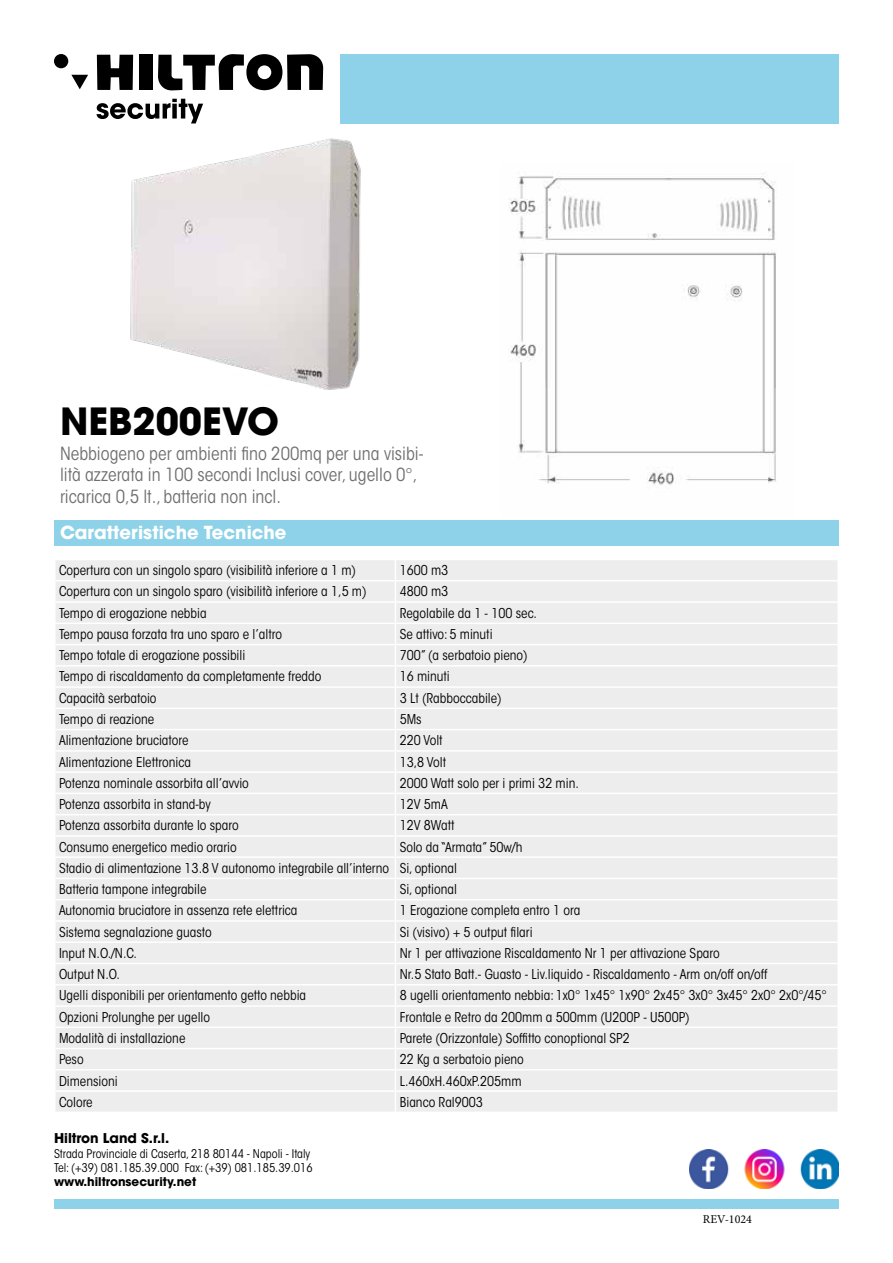
<style>
.page{position:relative;width:893px;height:1263px;background:#fff}
.page>*{position:absolute;margin:0;border:0;box-sizing:border-box;transform-origin:0 0}
.t1{font:700 37.5px "Avant Garde LT";color:#000}
.t2{font:condensed 18px/21.6px "ITC Avant Garde Std";color:#706f6f}
.t3{font:700 18px "Avant Garde LT";color:#fff}
.t4{font:condensed 13.5px/21.3px "ITC Avant Garde Std";color:#000}
.t5{font:700 13.5px "Avant Garde LT";color:#000}
.t6{font:condensed 12px/14.4px "ITC Avant Garde Std";color:#000}
.t7{font:700 12px "Avant Garde LT";color:#000}
.t8{font:12px "Minion Pro";color:#000}
</style>
<div class="page">
<svg style="left:97px;top:99px;width:106px;height:24px"></svg>
<svg style="left:71px;top:75px;width:17px;height:14px"></svg>
<div style="left:54px;top:54px;width:14px;height:14px;background:#000;border-radius:50%"></div>
<svg style="left:97px;top:55px;width:36px;height:35px"></svg>
<div style="left:139px;top:55px;width:14px;height:35px;background:#000"></div>
<svg style="left:158px;top:54px;width:165px;height:37px"></svg>
<div style="left:340px;top:54px;width:499px;height:69px;background:#8ed2e9"></div>
<div style="left:54px;top:1199px;width:785px;height:10px;background:#8ed2e9"></div>
<img style="left:130px;top:138px;width:231px;height:252px">
<div style="left:54px;top:520px;width:785px;height:25px;background:#8ed2e9"></div>
<svg style="left:56px;top:560px;width:781px;height:551px;background:#eee"></svg>
<img style="left:689px;top:1150px;width:150px;height:38px">
<img style="left:509px;top:172px;width:267px;height:313px">
<h1 class="t1" style="left:60px;top:396px;width:221px">NEB200EVO</h1>
<h2 class="t2" style="left:60px;top:443px;width:365px">Nebbiogeno per ambienti fino 200mq per una visibi&shy;lità azzerata in 100 secondi Inclusi cover, ugello 0°, ricarica 0,5 lt., batteria non incl.</h2>
<h2 class="t3" style="left:60px;top:521px;width:228px">Caratteristiche Tecniche</h2>
<p class="t4" style="left:59px;top:560px;width:299px">Copertura con un singolo sparo (visibilità inferiore a 1 m)</p>
<p class="t4" style="left:400px;top:560px;width:50px">1600 m3</p>
<p class="t4" style="left:59px;top:581px;width:309px">Copertura con un singolo sparo (visibilità inferiore a 1,5 m)</p>
<p class="t4" style="left:400px;top:581px;width:50px">4800 m3</p>
<p class="t4" style="left:59px;top:602px;width:149px">Tempo di erogazione nebbia</p>
<p class="t4" style="left:400px;top:602px;width:139px">Regolabile da 1 - 100 sec.</p>
<p class="t4" style="left:59px;top:623px;width:225px">Tempo pausa forzata tra uno sparo e l’altro</p>
<p class="t4" style="left:400px;top:623px;width:94px">Se attivo: 5 minuti</p>
<p class="t4" style="left:59px;top:645px;width:188px">Tempo totale di erogazione possibili</p>
<p class="t4" style="left:400px;top:645px;width:130px">700” (a serbatoio pieno)</p>
<p class="t4" style="left:59px;top:666px;width:264px">Tempo di riscaldamento da completamente freddo</p>
<p class="t4" style="left:400px;top:666px;width:52px">16 minuti</p>
<p class="t4" style="left:59px;top:687px;width:99px">Capacità serbatoio</p>
<p class="t4" style="left:400px;top:687px;width:104px">3 Lt (Rabboccabile)</p>
<p class="t4" style="left:59px;top:708px;width:97px">Tempo di reazione</p>
<p class="t4" style="left:400px;top:708px;width:24px">5Ms</p>
<p class="t4" style="left:59px;top:730px;width:131px">Alimentazione bruciatore</p>
<p class="t4" style="left:400px;top:730px;width:44px">220 Volt</p>
<p class="t4" style="left:59px;top:751px;width:133px">Alimentazione Elettronica</p>
<p class="t4" style="left:400px;top:751px;width:48px">13,8 Volt</p>
<p class="t4" style="left:59px;top:772px;width:191px">Potenza nominale assorbita all’avvio</p>
<p class="t4" style="left:400px;top:772px;width:181px">2000 Watt solo per i primi 32 min.</p>
<p class="t4" style="left:59px;top:793px;width:153px">Potenza assorbita in stand-by</p>
<p class="t4" style="left:400px;top:793px;width:50px">12V 5mA</p>
<p class="t4" style="left:59px;top:815px;width:181px">Potenza assorbita durante lo sparo</p>
<p class="t4" style="left:400px;top:815px;width:56px">12V 8Watt</p>
<p class="t4" style="left:59px;top:836px;width:179px">Consumo energetico medio orario</p>
<p class="t4" style="left:59px;top:836px;width:465px;text-indent:341px">Solo da “Armata” 50w/h<br>Stadio di alimentazione 13.8 V autonomo integrabile all’interno Si, optional<br>Batteria tampone integrabile</p>
<p class="t4" style="left:400px;top:879px;width:59px">Si, optional</p>
<p class="t4" style="left:59px;top:900px;width:240px">Autonomia bruciatore in assenza rete elettrica</p>
<p class="t4" style="left:400px;top:900px;width:182px">1 Erogazione completa entro 1 ora</p>
<p class="t4" style="left:59px;top:921px;width:154px">Sistema segnalazione guasto</p>
<p class="t4" style="left:400px;top:921px;width:134px">Si (visivo) + 5 output filari</p>
<p class="t4" style="left:59px;top:942px;width:80px">Input N.O./N.C.</p>
<p class="t4" style="left:400px;top:942px;width:322px">Nr 1 per attivazione Riscaldamento Nr 1 per attivazione Sparo</p>
<p class="t4" style="left:59px;top:964px;width:63px">Output N.O.</p>
<p class="t4" style="left:400px;top:964px;width:369px">Nr.5 Stato Batt.- Guasto - Liv.liquido - Riscaldamento - Arm on/off on/off</p>
<p class="t4" style="left:59px;top:985px;width:249px">Ugelli disponibili per orientamento getto nebbia</p>
<p class="t4" style="left:400px;top:985px;width:429px">8 ugelli orientamento nebbia: 1x0° 1x45° 1x90° 2x45° 3x0° 3x45° 2x0° 2x0°/45°</p>
<p class="t4" style="left:59px;top:1006px;width:153px">Opzioni Prolunghe per ugello</p>
<p class="t4" style="left:400px;top:1006px;width:292px">Frontale e Retro da 200mm a 500mm (U200P - U500P)</p>
<p class="t4" style="left:59px;top:1027px;width:128px">Modalità di installazione</p>
<p class="t4" style="left:400px;top:1027px;width:232px">Parete (Orizzontale) Soffitto conoptional SP2</p>
<p class="t4" style="left:59px;top:1049px;width:26px">Peso</p>
<p class="t4" style="left:400px;top:1049px;width:126px">22 Kg a serbatoio pieno</p>
<p class="t4" style="left:59px;top:1070px;width:60px">Dimensioni</p>
<p class="t4" style="left:400px;top:1070px;width:123px">L.460xH.460xP.205mm</p>
<p class="t4" style="left:59px;top:1091px;width:35px">Colore</p>
<p class="t4" style="left:400px;top:1091px;width:85px">Bianco Ral9003</p>
<p class="t5" style="left:54px;top:1129px;width:117px">Hiltron Land S.r.l.</p>
<p class="t6" style="left:54px;top:1146px;width:260px">Strada Provinciale di Caserta, 218 80144 - Napoli - Italy<br>Tel: (+39) 081.185.39.000 Fax: (+39) 081.185.39.016</p>
<p class="t7" style="left:54px;top:1174px;width:144px">www.hiltronsecurity.net</p>
<p class="t8" style="left:703px;top:1211px;width:51px">REV-1024</p>
</div>
